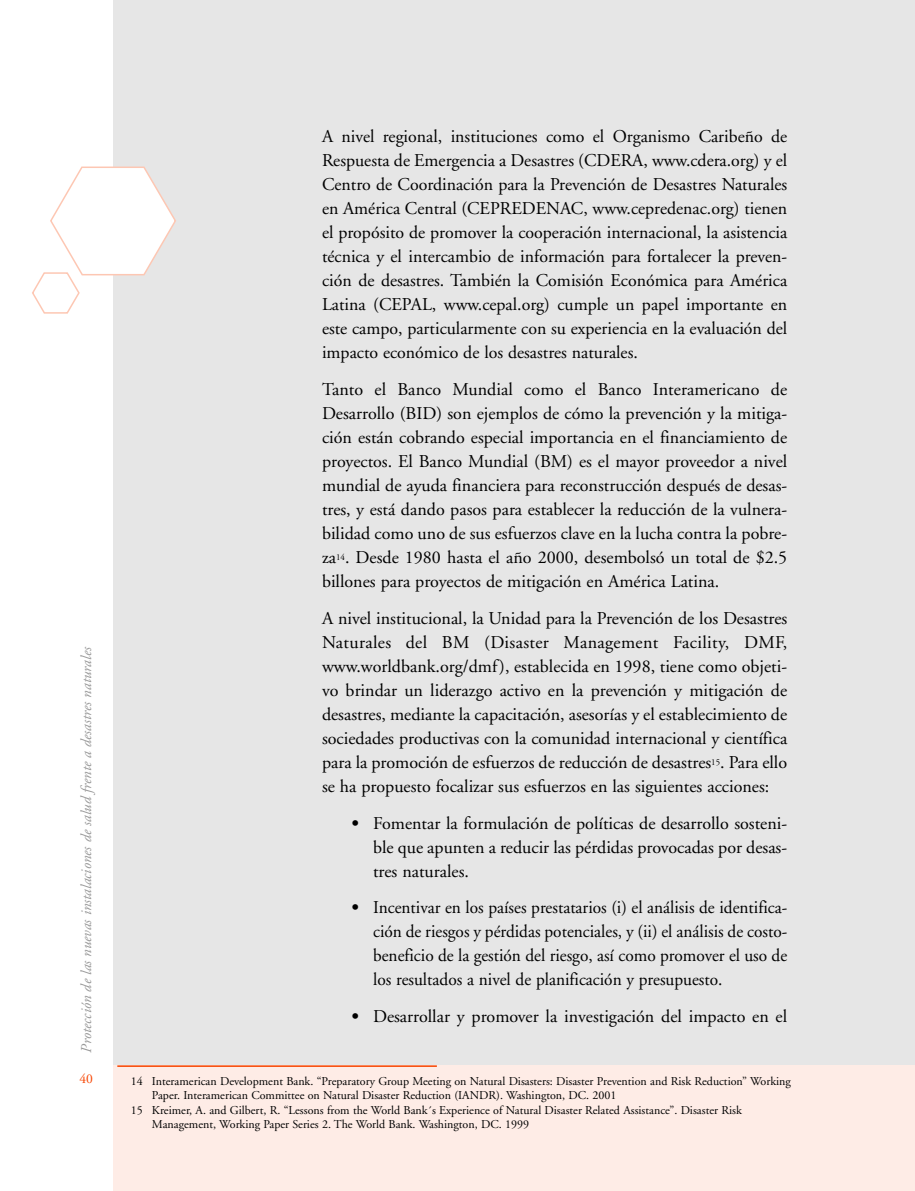
<style>
.page{position:relative;width:915px;height:1191px;background:#fff}
.page>*{position:absolute;margin:0;border:0;box-sizing:border-box;transform-origin:0 0}
.t1{font:18px/24px "Adobe Garamond";color:#000;text-align:justify}
.t2{font:18px/24px "Adobe Garamond";color:#000;text-align:justify;scale:.96 1}
.t3{font:italic 15px "Adobe Garamond";color:#999}
.t4{font:13.5px "Adobe Garamond";color:#f74400}
.t5{font:12px "Adobe Garamond";color:#000}
.s1{font-weight:700}
</style>
<div class="page">
<div style="left:114px;top:0;width:800px;height:1191px;background:#e6e6e6"></div>
<div style="left:114px;top:1065px;width:800px;height:126px;background:#feece6"></div>
<svg style="left:32px;top:166px;width:144px;height:148px"></svg>
<hr style="left:117px;top:1065px;width:319px;height:1px;background:#f74400">
<p class="t3" style="left:80px;top:1052px;width:407px;rotate:-90deg">Protección de las nuevas instalaciones de salud frente a desastres naturales</p>
<p class="t4" style="left:79px;top:1073px;width:15px">40</p>
<p class="t1" style="left:322px;top:126px;width:466px">A nivel regional, instituciones como el Organismo Caribeño de Respuesta de Emergencia a Desastres (CDERA, www.cdera.org) y el Centro de Coordinación para la Prevención de Desastres Naturales en América Central (CEPREDENAC, www.cepredenac.org) tienen el propósito de promover la cooperación internacional, la asistencia técnica y el intercambio de información para fortalecer la preven&shy;ción de desastres. También la Comisión Económica para América Latina (CEPAL, www.cepal.org) cumple un papel importante en este campo, particularmente con su experiencia en la evaluación del impacto económico de los desastres naturales.</p>
<p class="t1" style="left:322px;top:379px;width:466px">Tanto el Banco Mundial como el Banco Interamericano de Desarrollo (BID) son ejemplos de cómo la prevención y la mitiga&shy;ción están cobrando especial importancia en el financiamiento de proyectos. El Banco Mundial (BM) es el mayor proveedor a nivel mundial de ayuda financiera para reconstrucción después de desas&shy;tres, y está dando pasos para establecer la reducción de la vulnera&shy;bilidad como uno de sus esfuerzos clave en la lucha contra la pobre&shy;za<sup>14</sup>. Desde 1980 hasta el año 2000, desembolsó un total de $2.5 billones para proyectos de mitigación en América Latina.</p>
<p class="t1" style="left:322px;top:607px;width:466px">A nivel institucional, la Unidad para la Prevención de los Desastres Naturales del BM (Disaster Management Facility, DMF, www.worldbank.org/dmf), establecida en 1998, tiene como objeti&shy;vo brindar un liderazgo activo en la prevención y mitigación de desastres, mediante la capacitación, asesorías y el establecimiento de sociedades productivas con la comunidad internacional y científica para la promoción de esfuerzos de reducción de desastres<sup>15</sup>. Para ello se ha propuesto focalizar sus esfuerzos en las siguientes acciones:</p>
<p class="t1" style="left:373px;top:812px;width:415px;text-indent:-21px"><span class="s1">•</span> Fomentar la formulación de políticas de desarrollo sosteni&shy;ble que apunten a reducir las pérdidas provocadas por desas&shy;tres naturales.</p>
<p class="t2" style="left:373px;top:897px;width:433px;text-indent:-21px"><span class="s1">•</span> Incentivar en los países prestatarios (i) el análisis de identifica&shy;ción de riesgos y pérdidas potenciales, y (ii) el análisis de costo&shy;beneficio de la gestión del riesgo, así como promover el uso de los resultados a nivel de planificación y presupuesto.</p>
<p class="t1" style="left:351px;top:1006px;width:437px"><span class="s1">•</span> Desarrollar y promover la investigación del impacto en el</p>
<p class="t5" style="left:131px;top:1076px;width:661px">14 Interamerican Development Bank. “Preparatory Group Meeting on Natural Disasters: Disaster Prevention and Risk Reduction” Working</p>
<p class="t5" style="left:152px;top:1090px;width:466px">Paper. Interamerican Committee on Natural Disaster Reduction (IANDR). Washington, DC. 2001</p>
<p class="t5" style="left:131px;top:1105px;width:612px">15 Kreimer, A. and Gilbert, R. “Lessons from the World Bank´s Experience of Natural Disaster Related Assistance”. Disaster Risk</p>
<p class="t5" style="left:152px;top:1119px;width:378px">Management, Working Paper Series 2. The World Bank. Washington, DC. 1999</p>
</div>
